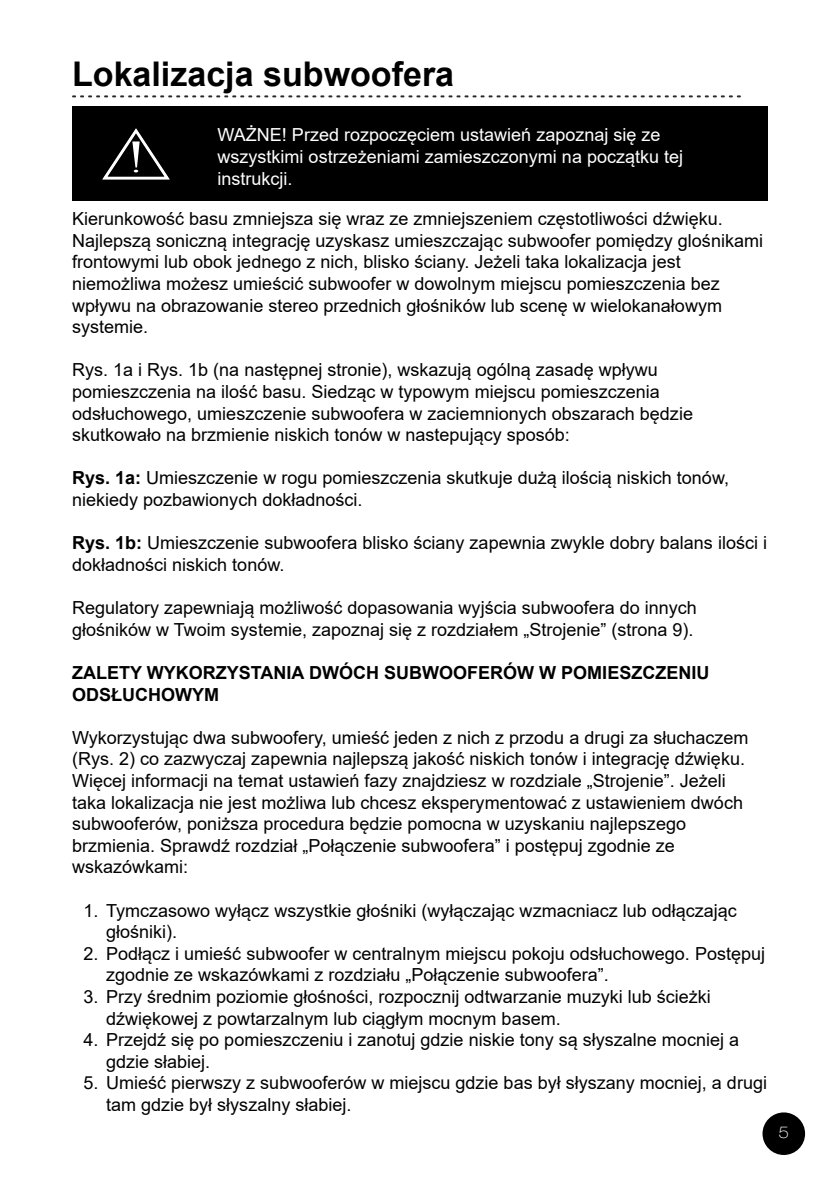
<style>
.page{position:relative;width:840px;height:1191px;background:#fff}
.page>*{position:absolute;margin:0;border:0;box-sizing:border-box;transform-origin:0 0}
.t1{font:700 34px "Arial";color:#000}
.t2{font:18px/21.6px "Arial";color:#000}
.t3{font:18px/21.6px "Arial";color:#fff}
.t4{font:700 18px/21.6px "Arial";color:#000}
.t5{font:100 expanded 16px "Helvetica Neue LT Pro";color:#fff}
.s1{font-weight:700}
</style>
<div class="page">
<svg style="left:72px;top:95px;width:668px;height:2px"></svg>
<div style="left:763px;top:1113px;width:40px;height:41px;background:#000;border-radius:50%"></div>
<div style="left:762px;top:1112px;width:42px;height:43px;border:2px solid #000;border-radius:50%"></div>
<div style="left:72px;top:107px;width:695px;height:94px;background:#000"></div>
<svg style="left:102px;top:128px;width:68px;height:52px"></svg>
<h1 class="t1" style="left:72px;top:50px;width:383px">Lokalizacja subwoofera</h1>
<p class="t3" style="left:217px;top:124px;width:467px">WAŻNE! Przed rozpoczęciem ustawień zapoznaj się ze wszystkimi ostrzeżeniami zamieszczonymi na początku tej instrukcji.</p>
<p class="t2" style="left:72px;top:208px;width:692px">Kierunkowość basu zmniejsza się wraz ze zmniejszeniem częstotliwości dźwięku.<br>Najlepszą soniczną integrację uzyskasz umieszczając subwoofer pomiędzy glośnikami frontowymi lub obok jednego z nich, blisko ściany. Jeżeli taka lokalizacja jest niemożliwa możesz umieścić subwoofer w dowolnym miejscu pomieszczenia bez wpływu na obrazowanie stereo przednich głośników lub scenę w wielokanałowym systemie.</p>
<p class="t2" style="left:72px;top:359px;width:622px">Rys. 1a i Rys. 1b (na następnej stronie), wskazują ogólną zasadę wpływu pomieszczenia na ilość basu. Siedząc w typowym miejscu pomieszczenia odsłuchowego, umieszczenie subwoofera w zaciemnionych obszarach będzie skutkowało na brzmienie niskich tonów w nastepujący sposób:</p>
<p class="t2" style="left:72px;top:467px;width:658px"><span class="s1">Rys. 1a:</span> Umieszczenie w rogu pomieszczenia skutkuje dużą ilością niskich tonów, niekiedy pozbawionych dokładności.</p>
<p class="t2" style="left:72px;top:532px;width:696px"><span class="s1">Rys. 1b:</span> Umieszczenie subwoofera blisko ściany zapewnia zwykle dobry balans ilości i dokładności niskich tonów.</p>
<p class="t2" style="left:72px;top:597px;width:626px">Regulatory zapewniają możliwość dopasowania wyjścia subwoofera do innych głośników w Twoim systemie, zapoznaj się z rozdziałem „Strojenie” (strona 9).</p>
<p class="t4" style="left:72px;top:662px;width:638px">ZALETY WYKORZYSTANIA DWÓCH SUBWOOFERÓW W POMIESZCZENIU<br>ODSŁUCHOWYM</p>
<p class="t2" style="left:72px;top:726px;width:677px">Wykorzystując dwa subwoofery, umieść jeden z nich z przodu a drugi za słuchaczem (Rys. 2) co zazwyczaj zapewnia najlepszą jakość niskich tonów i integrację dźwięku.<br>Więcej informacji na temat ustawień fazy znajdziesz w rozdziale „Strojenie”. Jeżeli taka lokalizacja nie jest możliwa lub chcesz eksperymentować z ustawieniem dwóch subwooferów, poniższa procedura będzie pomocna w uzyskaniu najlepszego brzmienia. Sprawdź rozdział „Połączenie subwoofera” i postępuj zgodnie ze wskazówkami:</p>
<p class="t2" style="left:106px;top:899px;width:632px;text-indent:-23px">1. Tymczasowo wyłącz wszystkie głośniki (wyłączając wzmacniacz lub odłączając głośniki).</p>
<p class="t2" style="left:106px;top:942px;width:660px;text-indent:-23px">2. Podłącz i umieść subwoofer w centralnym miejscu pokoju odsłuchowego. Postępuj zgodnie ze wskazówkami z rozdziału „Połączenie subwoofera”.</p>
<p class="t2" style="left:106px;top:985px;width:606px;text-indent:-23px">3. Przy średnim poziomie głośności, rozpocznij odtwarzanie muzyki lub ścieżki dźwiękowej z powtarzalnym lub ciągłym mocnym basem.</p>
<p class="t2" style="left:106px;top:1029px;width:634px;text-indent:-23px">4. Przejdź się po pomieszczeniu i zanotuj gdzie niskie tony są słyszalne mocniej a gdzie słabiej.</p>
<p class="t2" style="left:106px;top:1072px;width:662px;text-indent:-23px">5. Umieść pierwszy z subwooferów w miejscu gdzie bas był słyszany mocniej, a drugi tam gdzie był słyszalny słabiej.</p>
<p class="t5" style="left:778px;top:1123px;width:12px">5</p>
</div>
